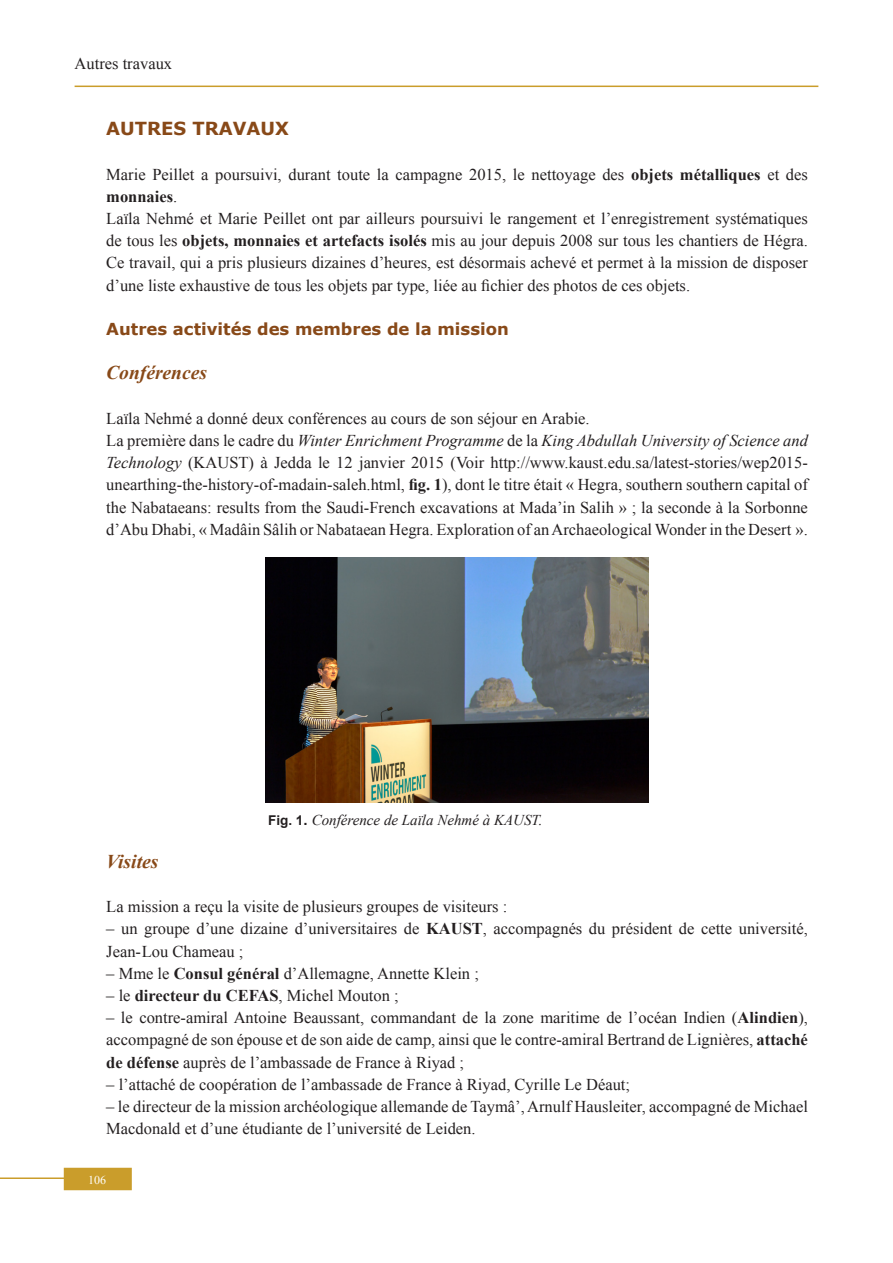
<style>
.page{position:relative;width:893px;height:1263px;background:#fff}
.page>*{position:absolute;margin:0;border:0;box-sizing:border-box;transform-origin:0 0}
.Titre3{font:italic 700 19.5px "Mashreq Times";color:#884918}
.Titre1{font:700 18px "Verdana";color:#884918}
.Texte{font:16.5px/22.2px "Mashreq Times";color:#231f20}
.Titre2{font:700 16.5px "Verdana";color:#884918}
.Legende_FIG{font:italic 15px "Mashreq Times";color:#231f20}
.page_paire{font:12px "Mashreq Times";color:#fff}
.s1{font-weight:700}
.s2{font-style:italic}
.s3{font-family:"Arial";font-weight:700;font-style:normal;font-size:13.5px}
.s4{font-family:"Arial";font-weight:700;font-style:normal}
</style>
<div class="page">
<div style="left:64px;top:1168px;width:68px;height:22px;background:#ca9d2b"></div>
<hr style="left:0;top:1177px;width:106px;height:2px;background:#ca9d2b">
<hr style="left:75px;top:86px;width:743px;height:1px;background:#ca9d2b">
<img style="left:266px;top:557px;width:382px;height:245px">
<p class="Texte" style="left:75px;top:52px;width:99px">Autres travaux</p>
<p class="Titre1" style="left:106px;top:116px;width:184px">AUTRES TRAVAUX</p>
<p class="Texte" style="left:106px;top:163px;width:703px">Marie Peillet a poursuivi, durant toute la campagne 2015, le nettoyage des <span class="s1">objets métalliques</span> et des <span class="s1">monnaies</span>.</p>
<p class="Texte" style="left:106px;top:207px;width:703px;text-align:justify">Laïla Nehmé et Marie Peillet ont par ailleurs poursuivi le rangement et l’enregistrement systématiques de tous les <span class="s1">objets, monnaies et artefacts isolés</span> mis au jour depuis 2008 sur tous les chantiers de Hégra.<br>Ce travail, qui a pris plusieurs dizaines d’heures, est désormais achevé et permet à la mission de disposer d’une liste exhaustive de tous les objets par type, liée au fichier des photos de ces objets.</p>
<p class="Titre2" style="left:106px;top:317px;width:404px">Autres activités des membres de la mission</p>
<p class="Titre3" style="left:106px;top:359px;width:102px">Conférences</p>
<p class="Texte" style="left:106px;top:407px;width:485px">Laïla Nehmé a donné deux conférences au cours de son séjour en Arabie.</p>
<p class="Texte" style="left:106px;top:429px;width:703px;text-align:justify">La première dans le cadre du <span class="s2">Winter Enrichment Programme</span> de la <span class="s2">King Abdullah University of Science and Technology</span> (KAUST) à Jedda le 12 janvier 2015 (Voir http://www.kaust.edu.sa/latest-stories/wep2015- unearthing-the-history-of-madain-saleh.html, <span class="s1">fig. 1</span>), dont le titre était « Hegra, southern southern capital of the Nabataeans: results from the Saudi-French excavations at Mada’in Salih » ; la seconde à la Sorbonne d’Abu Dhabi, « Madâin Sâlih or Nabataean Hegra. Exploration of an Archaeological Wonder in the Desert ».</p>
<p class="Legende_FIG" style="left:268px;top:809px;width:276px"><span class="s3">Fig. 1</span><span class="s4">.</span> Conférence de Laïla Nehmé à KAUST.</p>
<p class="Titre3" style="left:106px;top:848px;width:54px">Visites</p>
<p class="Texte" style="left:106px;top:895px;width:402px">La mission a reçu la visite de plusieurs groupes de visiteurs :</p>
<p class="Texte" style="left:106px;top:917px;width:703px">– un groupe d’une dizaine d’universitaires de <span class="s1">KAUST</span>, accompagnés du président de cette université,<br>Jean-Lou Chameau ;</p>
<p class="Texte" style="left:106px;top:962px;width:374px">– Mme le <span class="s1">Consul général</span> d’Allemagne, Annette Klein ;</p>
<p class="Texte" style="left:106px;top:984px;width:294px">– le <span class="s1">directeur du CEFAS</span>, Michel Mouton ;</p>
<p class="Texte" style="left:106px;top:1006px;width:703px;text-align:justify">– le contre-amiral Antoine Beaussant, commandant de la zone maritime de l’océan Indien (<span class="s1">Alindien</span>), accompagné de son épouse et de son aide de camp, ainsi que le contre-amiral Bertrand de Lignières, <span class="s1">attaché de défense</span> auprès de l’ambassade de France à Riyad ;</p>
<p class="Texte" style="left:106px;top:1073px;width:525px">– l’attaché de coopération de l’ambassade de France à Riyad, Cyrille Le Déaut;</p>
<p class="Texte" style="left:106px;top:1095px;width:703px">– le directeur de la mission archéologique allemande de Taymâ’, Arnulf Hausleiter, accompagné de Michael<br>Macdonald et d’une étudiante de l’université de Leiden.</p>
<p class="page_paire" style="left:88px;top:1172px;width:20px">106</p>
</div>
